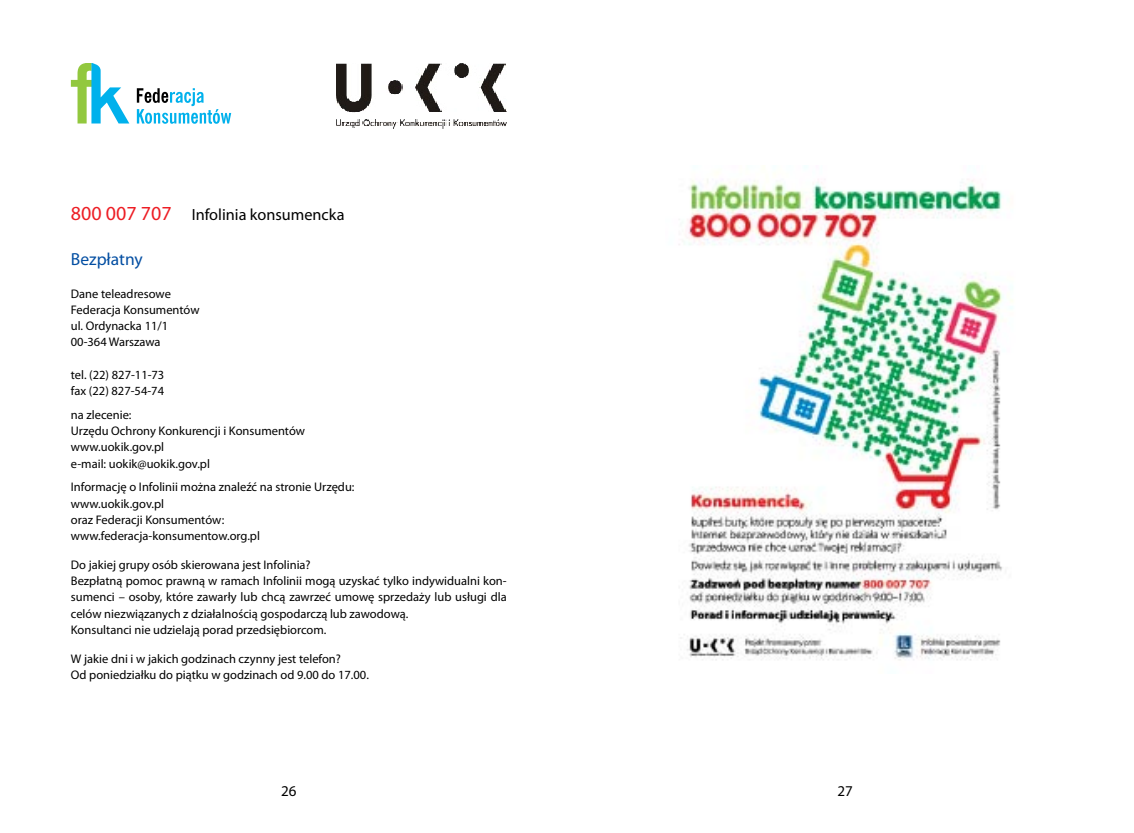
<style>
.page{position:relative;width:1134px;height:833px;background:#fff}
.page>*{position:absolute;margin:0;border:0;box-sizing:border-box;transform-origin:0 0}
.t1{font:17.5px "Myriad Pro";color:#034ea2}
.t2{font:16.25px "Myriad Pro";color:#000}
.t3{font:15px "Myriad Pro";color:#000}
.t4{font:12.5px/16.2px "Myriad Pro";color:#000}
.s1{font-size:20px;color:#ed1d24}
</style>
<div class="page">
<img style="left:337px;top:64px;width:170px;height:65px">
<img style="left:679px;top:166px;width:334px;height:495px">
<svg style="left:71px;top:64px;width:58px;height:59px"></svg>
<svg style="left:137px;top:88px;width:94px;height:36px"></svg>
<h2 class="t2" style="left:71px;top:204px;width:275px"><span class="s1">800 007 707</span> Infolinia konsumencka</h2>
<h1 class="t1" style="left:71px;top:248px;width:73px">Bezpłatny</h1>
<p class="t4" style="left:71px;top:285px;width:130px">Dane teleadresowe<br>Federacja Konsumentów ul. Ordynacka 11/1<br>00-364 Warszawa</p>
<p class="t4" style="left:71px;top:366px;width:95px">tel. (22) 827-11-73 fax (22) 827-54-74</p>
<p class="t4" style="left:71px;top:406px;width:236px">na zlecenie:<br>Urzędu Ochrony Konkurencji i Konsumentów www.uokik.gov.pl<br>e-mail: uokik@uokik.gov.pl</p>
<p class="t4" style="left:71px;top:479px;width:285px">Informację o Infolinii można znaleźć na stronie Urzędu: www.uokik.gov.pl<br>oraz Federacji Konsumentów: www.federacja-konsumentow.org.pl</p>
<p class="t4" style="left:71px;top:556px;width:437px">Do jakiej grupy osób skierowana jest Infolinia?<br>Bezpłatną pomoc prawną w ramach Infolinii mogą uzyskać tylko indywidualni kon&shy;sumenci – osoby, które zawarły lub chcą zawrzeć umowę sprzedaży lub usługi dla celów niezwiązanych z działalnością gospodarczą lub zawodową.<br>Konsultanci nie udzielają porad przedsiębiorcom.</p>
<p class="t4" style="left:71px;top:650px;width:300px">W jakie dni i w jakich godzinach czynny jest telefon?<br>Od poniedziałku do piątku w godzinach od 9.00 do 17.00.</p>
<p class="t3" style="left:281px;top:782px;width:17px">26</p>
<p class="t3" style="left:837px;top:782px;width:17px">27</p>
</div>
